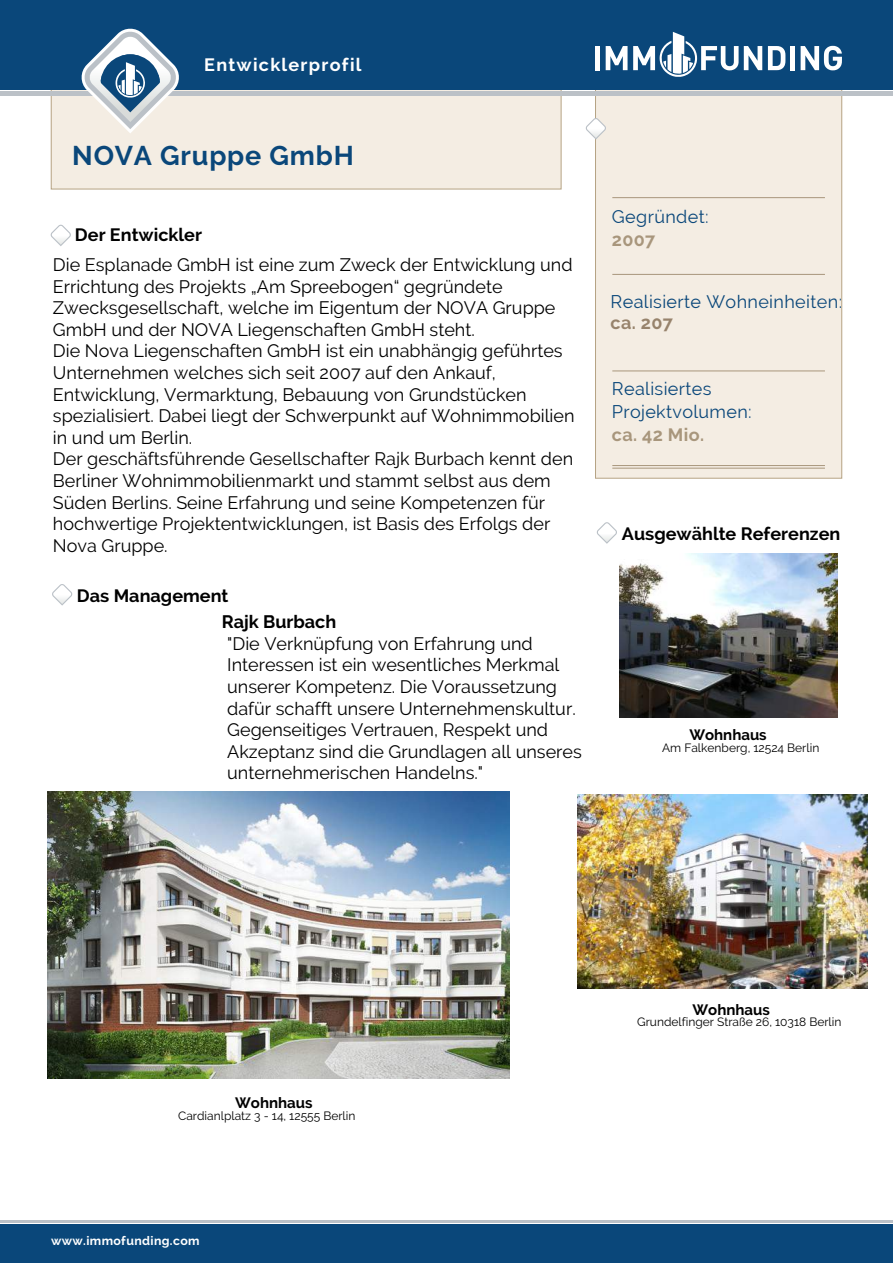
<style>
.page{position:relative;width:893px;height:1263px;background:#fff}
.page>*{position:absolute;margin:0;border:0;box-sizing:border-box;transform-origin:0 0}
.t1{font:700 27px "Raleway";letter-spacing:.03em;color:#0a477a}
.t2{font:18px/21.6px "Raleway";color:#000}
.t3{font:700 18px "Raleway";color:#000}
.t4{font:18px/23.2px "Raleway";letter-spacing:.02em;color:#0a477a}
.t5{font:18px/21.6px "Raleway";letter-spacing:.02em;color:#0a477a}
.t6{font:700 18px "Raleway";letter-spacing:.07em;color:#fff}
.t7{font:700 18px "Raleway";letter-spacing:.02em;color:#a8967c}
.t8{font:700 18px "Raleway";color:#000}
.t9{font:700 15px "Raleway";color:#000}
.t10{font:700 12.3px "Raleway";letter-spacing:.03em;color:#fff}
.t11{font:12px "Raleway";color:#000}
.s1{font-style:inherit}
.s2{font-weight:700;color:#97836c}
</style>
<div class="page">
<div style="left:51px;top:0;width:510px;height:189px;background:#f4ede3"></div>
<div style="left:595px;top:0;width:247px;height:478px;background:#f4ede3"></div>
<div style="left:0;top:0;width:893px;height:89px;background:#0a477a"></div>
<div style="left:0;top:1225px;width:893px;height:38px;background:#0a477a"></div>
<div style="left:0;top:91px;width:893px;height:5px;background:#bbc1c7"></div>
<hr style="left:0;top:1220px;width:893px;height:2px;background:#bbc1c7">
<svg style="left:768px;top:46px;width:17px;height:24px"></svg>
<div style="left:790px;top:46px;width:5px;height:24px;background:#fff"></div>
<svg style="left:801px;top:46px;width:41px;height:24px"></svg>
<div style="left:595px;top:46px;width:5px;height:24px;background:#fff"></div>
<svg style="left:606px;top:46px;width:21px;height:24px"></svg>
<svg style="left:633px;top:32px;width:129px;height:45px"></svg>
<svg style="left:585px;top:118px;width:21px;height:22px"></svg>
<svg style="left:75px;top:28px;width:111px;height:105px"></svg>
<hr style="left:612px;top:197px;width:213px;height:1px;background:#a8967c">
<hr style="left:612px;top:274px;width:213px;height:1px;background:#a8967c">
<hr style="left:612px;top:465px;width:213px;height:1px;background:#a8967c">
<hr style="left:612px;top:371px;width:213px;height:1px;background:#a8967c">
<hr style="left:612px;top:468px;width:213px;height:1px;background:#a8967c">
<svg style="left:50px;top:224px;width:21px;height:22px"></svg>
<svg style="left:596px;top:522px;width:21px;height:22px"></svg>
<svg style="left:52px;top:584px;width:21px;height:22px"></svg>
<img style="left:48px;top:792px;width:461px;height:286px">
<img style="left:578px;top:794px;width:289px;height:194px">
<img style="left:619px;top:553px;width:219px;height:164px">
<p class="t6" style="left:204px;top:54px;width:159px">Entwicklerprofil</p>
<h1 class="t1" style="left:72px;top:140px;width:283px">NOVA Gruppe GmbH</h1>
<p class="t3" style="left:75px;top:224px;width:128px">Der Entwickler</p>
<p class="t2" style="left:53px;top:254px;width:523px">Die Esplanade GmbH ist eine zum Zweck der Entwicklung und Errichtung des Projekts „Am Spreebogen“ gegründete Zwecksgesellschaft, welche im Eigentum der NOVA Gruppe GmbH und der NOVA Liegenschaften GmbH steht.<br>Die Nova Liegenschaften GmbH ist ein unabhängig geführtes Unternehmen welches sich seit 2007 auf den Ankauf, Entwicklung, Vermarktung, Bebauung von Grundstücken spezialisiert. Dabei liegt der Schwerpunkt auf Wohnimmobilien in und um Berlin.<br>Der geschäftsführende Gesellschafter Rajk Burbach kennt den Berliner Wohnimmobilienmarkt und stammt selbst aus dem Süden Berlins. Seine Erfahrung und seine Kompetenzen für hochwertige Projektentwicklungen, ist Basis des Erfolgs der Nova Gruppe.</p>
<p class="t3" style="left:77px;top:585px;width:153px">Das Management</p>
<p class="t8" style="left:222px;top:611px;width:116px">Rajk Burbach</p>
<p class="t2" style="left:227px;top:632px;width:356px">"Die Verknüpfung von Erfahrung und Interessen ist ein wesentliches Merkmal unserer Kompetenz. Die Voraussetzung dafür schafft unsere Unternehmenskultur.<br>Gegenseitiges Vertrauen, Respekt und Akzeptanz sind die Grundlagen all unseres unternehmerischen Handelns."</p>
<p class="t4" style="left:612px;top:205px;width:98px">Gegründet:</p>
<p class="t7" style="left:612px;top:229px;width:45px">2007</p>
<p class="t5" style="left:610px;top:290px;width:233px"><span class="s1">Realisierte</span> Wohneinheiten<span class="s1">: </span><span class="s2">ca. 207</span></p>
<p class="t4" style="left:612px;top:377px;width:141px">Realisiertes<br>Projektvolumen:</p>
<p class="t7" style="left:612px;top:425px;width:94px">ca. 42 Mio.</p>
<p class="t3" style="left:622px;top:523px;width:220px">Ausgewählte Referenzen</p>
<p class="t9" style="left:689px;top:727px;width:79px">Wohnhaus</p>
<p class="t11" style="left:662px;top:741px;width:159px">Am Falkenberg, 12524 Berlin</p>
<p class="t9" style="left:235px;top:1094px;width:79px">Wohnhaus</p>
<p class="t11" style="left:178px;top:1109px;width:179px">Cardianlplatz 3 - 14, 12555 Berlin</p>
<p class="t10" style="left:51px;top:1233px;width:150px">www.immofunding.com</p>
<p class="t9" style="left:692px;top:1001px;width:79px">Wohnhaus</p>
<p class="t11" style="left:637px;top:1015px;width:206px">Grundelfinger Straße 26, 10318 Berlin</p>
</div>
